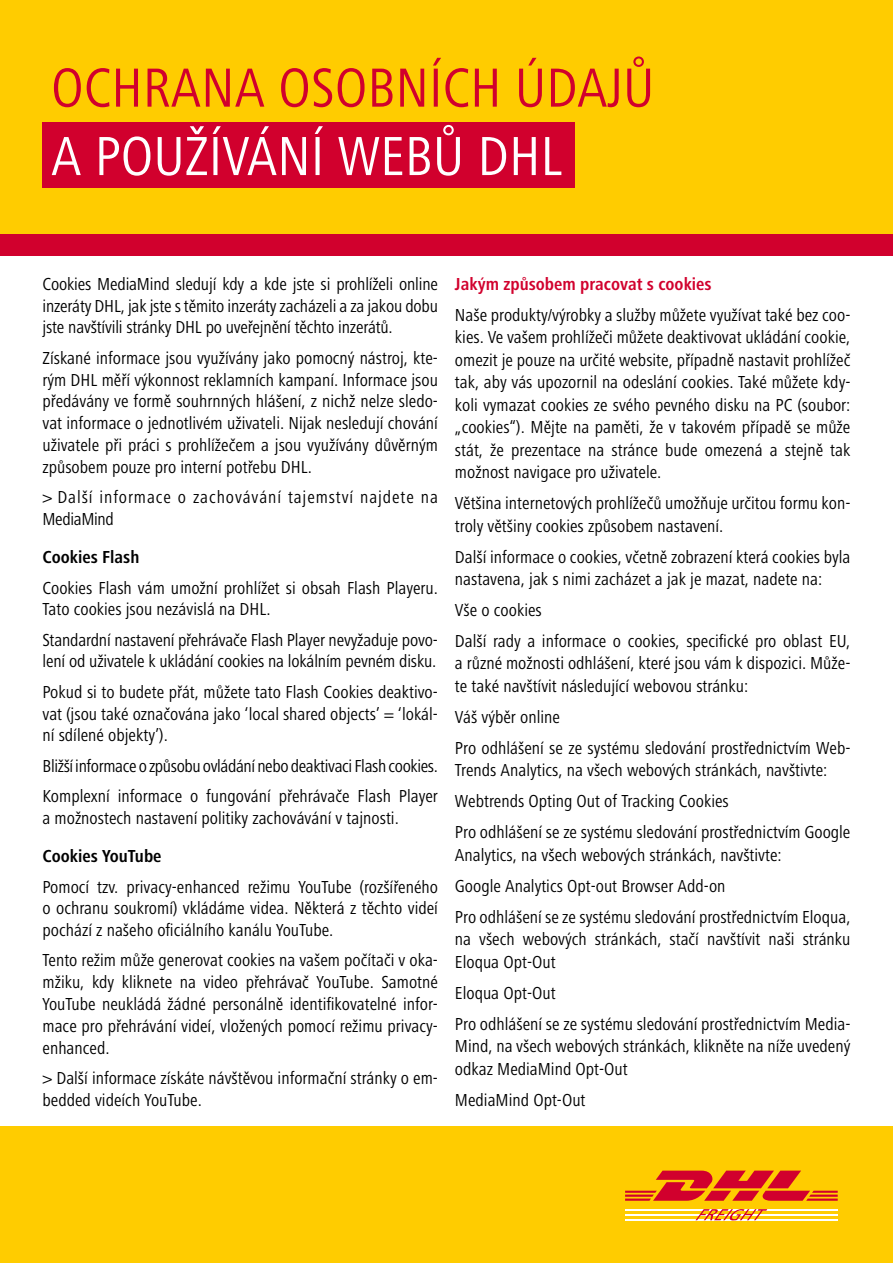
<style>
.page{position:relative;width:893px;height:1263px;background:#fff}
.page>*{position:absolute;margin:0;border:0;box-sizing:border-box;transform-origin:0 0}
.t1{font:condensed 57px "Frutiger Next LTCE";color:#d1002d}
.t2{font:condensed 57px "Frutiger Next LTCE";color:#fff}
.t3{font:condensed 18px/21.8px "Frutiger Next LTCE";color:#000}
.t4{font:condensed 18px/30.3px "Frutiger Next LTCE";letter-spacing:-.02em;color:#000}
.t5{font:condensed 18px/21.8px "Frutiger Next LTCE";letter-spacing:.05em;color:#000}
.t6{font:700 condensed 18px "Frutiger Next LTCE";color:#d1002d}
.t7{font:700 condensed 18px "Frutiger Next LTCE";color:#000}
</style>
<div class="page">
<div style="left:0;top:0;width:893px;height:242px;background:#fc0"></div>
<div style="left:0;top:1127px;width:893px;height:136px;background:#fc0"></div>
<div style="left:0;top:234px;width:893px;height:21px;background:#d1002d"></div>
<svg style="left:625px;top:1170px;width:213px;height:31px"></svg>
<hr style="left:625px;top:1219px;width:213px;height:1px;background:#fff">
<hr style="left:625px;top:1209px;width:213px;height:1px;background:#fff">
<hr style="left:625px;top:1214px;width:213px;height:1px;background:#fff">
<svg style="left:695px;top:1209px;width:72px;height:11px"></svg>
<div style="left:43px;top:122px;width:532px;height:66px;background:#d1002d"></div>
<h1 class="t1" style="left:51px;top:56px;width:605px">OCHRANA OSOBNÍCH ÚDAJŮ</h1>
<h1 class="t2" style="left:51px;top:124px;width:513px">A POUŽÍVÁNÍ WEBŮ DHL</h1>
<p class="t3" style="left:43px;top:273px;width:397px;text-align:justify">Cookies MediaMind sledují kdy a kde jste si prohlíželi online inzeráty DHL, jak jste s těmito inzeráty zacházeli a za jakou dobu jste navštívili stránky DHL po uveřejnění těchto inzerátů.</p>
<p class="t3" style="left:43px;top:347px;width:397px;text-align:justify">Získané informace jsou využívány jako pomocný nástroj, kte&shy;rým DHL měří výkonnost reklamních kampaní. Informace jsou předávány ve formě souhrnných hlášení, z nichž nelze sledo&shy;vat informace o jednotlivém uživateli. Nijak nesledují chování uživatele při práci s prohlížečem a jsou využívány důvěrným způsobem pouze pro interní potřebu DHL.</p>
<p class="t5" style="left:43px;top:486px;width:397px">&gt; Další informace o zachovávání tajemství najdete na<br>MediaMind</p>
<p class="t7" style="left:43px;top:547px;width:98px">Cookies Flash</p>
<p class="t3" style="left:43px;top:577px;width:397px">Cookies Flash vám umožní prohlížet si obsah Flash Playeru.<br>Tato cookies jsou nezávislá na DHL.</p>
<p class="t3" style="left:43px;top:629px;width:397px">Standardní nastavení přehrávače Flash Player nevyžaduje povo&shy;lení od uživatele k ukládání cookies na lokálním pevném disku.</p>
<p class="t3" style="left:43px;top:681px;width:397px;text-align:justify">Pokud si to budete přát, můžete tato Flash Cookies deaktivo&shy;vat (jsou také označována jako ‘local shared objects’ = ‘lokál&shy;ní sdílené objekty’).</p>
<p class="t4" style="left:43px;top:750px;width:397px">Bližší informace ozpůsobu ovládání nebo deaktivaci Flash cookies.<br>Komplexní informace o fungování přehrávače Flash Player</p>
<p class="t3" style="left:43px;top:807px;width:358px">a možnostech nastavení politiky zachovávání v tajnosti.</p>
<p class="t7" style="left:43px;top:846px;width:120px">Cookies YouTube</p>
<p class="t3" style="left:43px;top:876px;width:397px;text-align:justify">Pomocí tzv. privacy-enhanced režimu YouTube (rozšířeného o ochranu soukromí) vkládáme videa. Některá z těchto videí pochází z našeho oficiálního kanálu YouTube.</p>
<p class="t3" style="left:43px;top:950px;width:397px;text-align:justify">Tento režim může generovat cookies na vašem počítači v oka&shy;mžiku, kdy kliknete na video přehrávač YouTube. Samotné YouTube neukládá žádné personálně identifikovatelné infor&shy;mace pro přehrávání videí, vložených pomocí režimu privacy&shy;enhanced.</p>
<p class="t3" style="left:43px;top:1067px;width:397px">&gt; Další informace získáte návštěvou informační stránky o em&shy;bedded videích YouTube.</p>
<p class="t6" style="left:455px;top:274px;width:258px">Jakým způsobem pracovat s cookies</p>
<p class="t3" style="left:455px;top:304px;width:397px;line-height:22.5px;text-align:justify">Naše produkty/výrobky a služby můžete využívat také bez coo&shy;kies. Ve vašem prohlížeči můžete deaktivovat ukládání cookie, omezit je pouze na určité website, případně nastavit prohlížeč tak, aby vás upozornil na odeslání cookies. Také můžete kdy&shy;koli vymazat cookies ze svého pevného disku na PC (soubor: „cookies“). Mějte na paměti, že v takovém případě se může stát, že prezentace na stránce bude omezená a stejně tak možnost navigace pro uživatele.</p>
<p class="t3" style="left:455px;top:492px;width:397px;line-height:22.5px">Většina internetových prohlížečů umožňuje určitou formu kon&shy;troly většiny cookies způsobem nastavení.</p>
<p class="t3" style="left:455px;top:545px;width:397px;line-height:22.5px">Další informace o cookies, včetně zobrazení která cookies byla nastavena, jak s nimi zacházet a jak je mazat, nadete na:</p>
<p class="t3" style="left:455px;top:595px;width:397px;line-height:31px">Vše o cookies<br>Další rady a informace o cookies, specifické pro oblast EU,</p>
<p class="t3" style="left:455px;top:652px;width:397px;line-height:22.5px">a různé možnosti odhlášení, které jsou vám k dispozici. Může&shy;te také navštívit následující webovou stránku:</p>
<p class="t3" style="left:455px;top:701px;width:397px;line-height:31px">Váš výběr online<br>Pro odhlášení se ze systému sledování prostřednictvím Web-</p>
<p class="t3" style="left:455px;top:755px;width:397px;line-height:31px">Trends Analytics, na všech webových stránkách, navštivte:<br>Webtrends Opting Out of Tracking Cookies<br>Pro odhlášení se ze systému sledování prostřednictvím Google</p>
<p class="t3" style="left:455px;top:839px;width:397px;line-height:31px">Analytics, na všech webových stránkách, navštivte:<br>Google Analytics Opt-out Browser Add-on<br>Pro odhlášení se ze systému sledování prostřednictvím Eloqua,</p>
<p class="t3" style="left:455px;top:928px;width:397px;line-height:22.5px">na všech webových stránkách, stačí navštívit naši stránku<br>Eloqua Opt-Out</p>
<p class="t3" style="left:455px;top:977px;width:397px;line-height:31px">Eloqua Opt-Out<br>Pro odhlášení se ze systému sledování prostřednictvím Media-</p>
<p class="t3" style="left:455px;top:1035px;width:397px;line-height:22.5px">Mind, na všech webových stránkách, klikněte na níže uvedený odkaz MediaMind Opt-Out</p>
<p class="t3" style="left:455px;top:1089px;width:132px">MediaMind Opt-Out</p>
</div>
